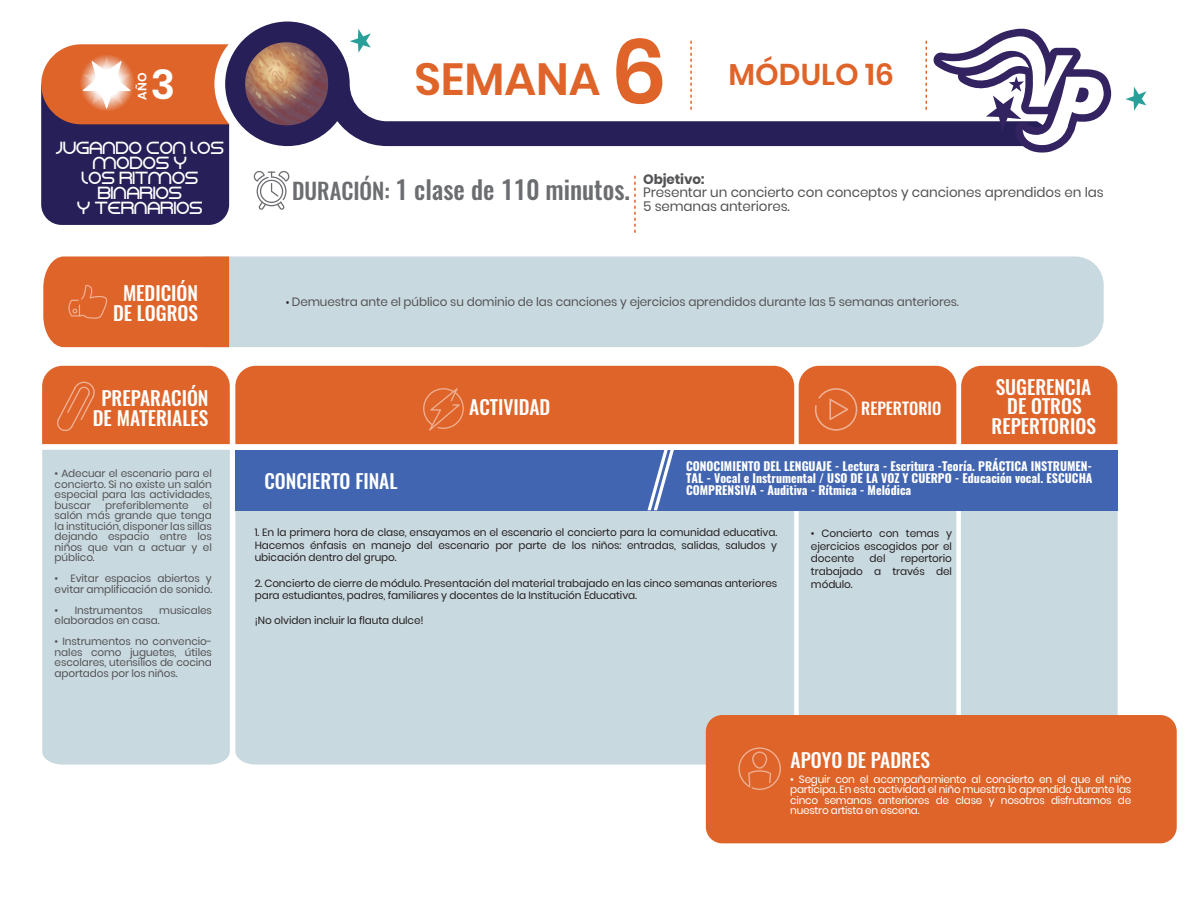
<style>
.page{position:relative;width:1188px;height:918px;background:#fff}
.page>*{position:absolute;margin:0;border:0;box-sizing:border-box;transform-origin:0 0}
.t1{font:600 45px "Poppins";color:#df642a}
.t2{font:600 40.8px "Poppins";color:#fff}
.t3{font:600 30px "Poppins";color:#df642a}
.t4{font:500 25.5px "Oswald";color:#6c6d70}
.t5{font:500 19.5px/19.5px "Oswald";color:#fff;text-align:center}
.t6{font:18px/15px "Electromagnetic Lungs";color:#fff;text-align:center}
.t7{font:500 16.5px "Oswald";color:#fff}
.t8{font:13.5px/13.5px "Poppins";letter-spacing:-.01em;color:#535355}
.t9{font:700 13.5px "Poppins";letter-spacing:-.01em;color:#535355}
.t10{font:600 12.15px "Poppins";color:#fff}
.t11{font:700 12px/12px "Oswald";color:#fff;text-align:justify}
.t12{font:12px "Poppins";letter-spacing:-.01em;color:#535355}
.t13{font:10.5px/12.6px "Poppins";letter-spacing:-.01em;color:#231f20;text-align:justify}
.t14{font:10.5px/10.5px "Poppins";letter-spacing:-.01em;color:#535355;text-align:justify}
.t15{font:10.5px/10.5px "Poppins";letter-spacing:-.025em;color:#fff;text-align:justify}
.s1{font-size:89.4px}
.s2{font-size:22.5px}
.s3{font-size:10.5px;color:#231f20}
</style>
<div class="page">
<div style="left:178px;top:256px;width:926px;height:91px;background:#c9d9e0;border-radius:28px"></div>
<div style="left:235px;top:510px;width:559px;height:255px;background:#c9d9e0"></div>
<div style="left:42px;top:510px;width:188px;height:255px;background:#c9d9e0"></div>
<div style="left:799px;top:510px;width:157px;height:205px;background:#c9d9e0"></div>
<div style="left:961px;top:482px;width:157px;height:233px;background:#c9d9e0"></div>
<svg style="left:229px;top:22px;width:796px;height:127px;fill:#271f58"></svg>
<svg style="left:1125px;top:87px;width:21px;height:24px"></svg>
<svg style="left:350px;top:29px;width:21px;height:2px"></svg>
<svg style="left:254px;top:171px;width:35px;height:39px"></svg>
<svg style="left:634px;top:176px;width:2px;height:57px"></svg>
<div style="left:43px;top:256px;width:186px;height:91px;background:#df642a"></div>
<svg style="left:321px;top:31px;width:598px;height:90px"></svg>
<svg style="left:245px;top:42px;width:83px;height:83px;background:#855e5f"></svg>
<svg style="left:42px;top:366px;width:1075px;height:144px;background:#a97671"></svg>
<svg style="left:934px;top:29px;width:177px;height:124px"></svg>
<svg style="left:41px;top:44px;width:188px;height:181px;background:#7a4a55"></svg>
<div style="left:706px;top:715px;width:471px;height:128px;background:#df642a;border-radius:16px"></div>
<svg style="left:738px;top:747px;width:43px;height:43px"></svg>
<p class="t10" style="left:135px;top:100px;width:28px;rotate:-90deg">AÑO</p>
<h2 class="t2" style="left:151px;top:61px;width:26px">3</h2>
<h3 class="t6" style="left:56px;top:140px;width:169px">JUGANDO CON LOS<br>MODOS Y<br>LOS RITMOS<br>BINARIOS<br>Y TERNARIOS</h3>
<h3 class="t5" style="left:123px;top:284px;width:77px">MEDICIÓN</h3>
<h3 class="t5" style="left:113px;top:304px;width:87px">DE LOGROS</h3>
<h3 class="t5" style="left:93px;top:389px;width:117px">PREPARACIÓN<br>DE MATERIALES</h3>
<p class="t14" style="left:55px;top:468px;width:159px">• Adecuar el escenario para el concierto. Si no existe un salón especial para las actividades, buscar</p>
<p class="t14" style="left:105px;top:500px;width:85px">preferiblemente</p>
<p class="t14" style="left:55px;top:500px;width:159px;text-indent:148px">el salón más grande que tenga la institución, disponer las sillas dejando espacio entre los niños que van a actuar y el público.</p>
<p class="t14" style="left:55px;top:573px;width:159px">• Evitar espacios abiertos y evitar amplificación de sonido.</p>
<p class="t14" style="left:55px;top:605px;width:90px">• Instrumentos</p>
<p class="t14" style="left:55px;top:605px;width:159px;text-indent:105px">musicales elaborados en casa.</p>
<p class="t14" style="left:55px;top:636px;width:159px">• Instrumentos no convencio&shy;nales como juguetes, útiles escolares, utensilios de cocina aportados por los niños.</p>
<h1 class="t1" style="left:414px;top:54px;width:254px">SEMANA <span class="s1">6</span></h1>
<h3 class="t3" style="left:729px;top:57px;width:167px">MÓDULO 16</h3>
<h3 class="t4" style="left:292px;top:172px;width:339px"><span class="s2">DURACIÓN:</span> 1 clase de 110 minutos.</h3>
<p class="t9" style="left:643px;top:171px;width:63px">Objetivo:</p>
<p class="t8" style="left:643px;top:186px;width:462px">Presentar un concierto con conceptos y canciones aprendidos en las<br>5 semanas anteriores.</p>
<p class="t12" style="left:286px;top:294px;width:675px"><span class="s3">•</span> Demuestra ante el público su dominio de las canciones y ejercicios aprendidos durante las 5 semanas anteriores.</p>
<h3 class="t5" style="left:469px;top:398px;width:83px">ACTIVIDAD</h3>
<h3 class="t7" style="left:861px;top:397px;width:82px">REPERTORIO</h3>
<h3 class="t5" style="left:992px;top:378px;width:106px">SUGERENCIA<br>DE OTROS<br>REPERTORIOS</h3>
<h3 class="t5" style="left:264px;top:472px;width:135px">CONCIERTO FINAL</h3>
<p class="t11" style="left:686px;top:460px;width:408px">CONOCIMIENTO DEL LENGUAJE - Lectura - Escritura -Teoría. PRÁCTICA INSTRUMEN-TAL - Vocal e Instrumental / USO DE LA VOZ Y CUERPO - Educación vocal. ESCUCHA COMPRENSIVA - Auditiva - Rítmica - Melódica</p>
<p class="t13" style="left:255px;top:526px;width:524px">1. En la primera hora de clase, ensayamos en el escenario el concierto para la comunidad educativa.<br>Hacemos énfasis en manejo del escenario por parte de los niños: entradas, salidas, saludos y ubicación dentro del grupo.</p>
<p class="t13" style="left:255px;top:577px;width:524px">2. Concierto de cierre de módulo. Presentación del material trabajado en las cinco semanas anteriores para estudiantes, padres, familiares y docentes de la Institución Educativa.</p>
<p class="t13" style="left:255px;top:614px;width:170px">¡No olviden incluir la flauta dulce!</p>
<p class="t13" style="left:811px;top:527px;width:143px">• Concierto con temas y ejercicios escogidos por el docente</p>
<p class="t13" style="left:811px;top:553px;width:143px;text-indent:90px">repertorio trabajado a través del módulo.</p>
<p class="t13" style="left:870px;top:553px;width:17px">del</p>
<h3 class="t5" style="left:791px;top:751px;width:141px">APOYO DE PADRES</h3>
<p class="t15" style="left:790px;top:774px;width:343px">• Seguir con el acompañamiento al concierto en el que el niño participa. En esta actividad el niño muestra lo aprendido durante las cinco semanas anteriores de clase y nosotros disfrutamos de nuestro artista en escena.</p>
</div>
